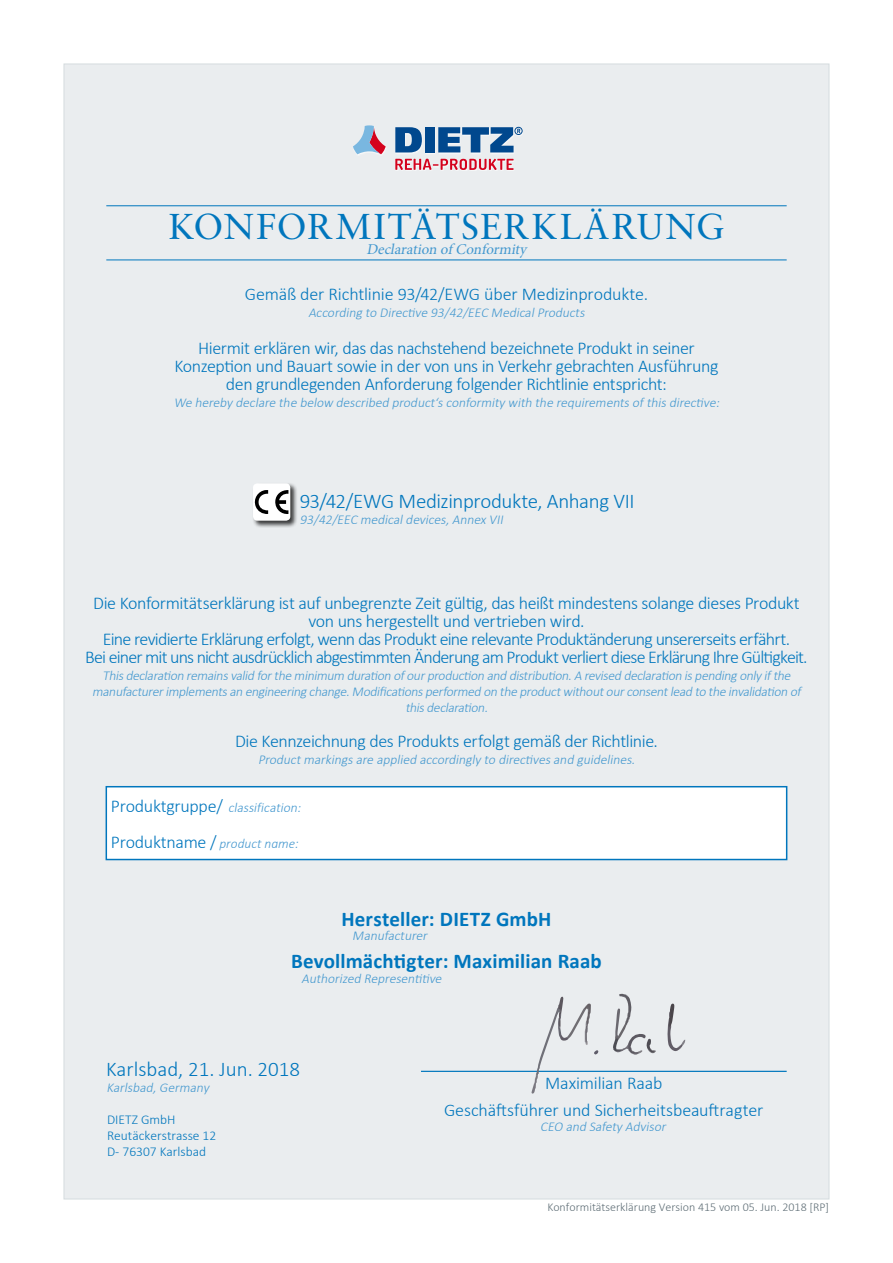
<style>
.page{position:relative;width:893px;height:1263px;background:#fff}
.page>*{position:absolute;margin:0;border:0;box-sizing:border-box;transform-origin:0 0}
.head{font:36px "Sabon LT Std";letter-spacing:.04em;color:#0076bd}
.head-2{font:300 21px "Calibri";letter-spacing:-.015em;color:#0076bd}
.head-3{font:700 21px "Calibri";letter-spacing:.005em;color:#0076bd}
.head-4{font:300 18px/18px "Calibri";letter-spacing:-.025em;color:#0076bd;text-align:center}
.head-5{font:300 18px "Calibri";letter-spacing:-.05em;color:#0076bd}
.head-6{font:300 18px "Calibri";letter-spacing:-.045em;color:#0076bd}
.head-7{font:300 18px "Calibri";letter-spacing:-.005em;color:#0076bd}
.t1{font:italic 15px "Minion Pro";color:#4498cf}
.head-8{font:italic 300 13.5px/16.2px "Calibri";color:#4498cf;text-align:center}
.t2{font:300 13.5px/16.2px "Calibri";color:#0076bd}
.t3{font:300 12px "Calibri";color:#606f77}
.s1{font-style:normal;font-size:18px;color:#0076bd}
.s2{font-style:italic;font-size:13.5px;color:#4899cf}
</style>
<div class="page">
<div style="left:64px;top:64px;width:765px;height:1135px;background:#eaedef;border:1px solid #d5dcdf"></div>
<div style="left:353px;top:125px;width:170px;height:46px;background:#fff;opacity:.75"></div>
<svg style="left:395px;top:127px;width:27px;height:25px"></svg>
<div style="left:425px;top:127px;width:10px;height:25px;background:#00488e"></div>
<svg style="left:438px;top:127px;width:82px;height:25px"></svg>
<div style="left:514px;top:127px;width:9px;height:8px;border:1px solid #00488e;border-radius:50%"></div>
<svg style="left:353px;top:125px;width:33px;height:29px"></svg>
<svg style="left:395px;top:159px;width:119px;height:11px"></svg>
<hr style="left:106px;top:260px;width:681px;height:1px;background:#0076bd">
<hr style="left:106px;top:205px;width:681px;height:1px;background:#0076bd">
<hr style="left:421px;top:1071px;width:366px;height:1px;background:#0076bd">
<div style="left:106px;top:786px;width:681px;height:74px;background:#fff;border:2px solid #0076bd"></div>
<svg style="left:613px;top:994px;width:43px;height:61px"></svg>
<svg style="left:667px;top:1003px;width:18px;height:48px"></svg>
<svg style="left:531px;top:996px;width:68px;height:98px"></svg>
<div style="left:252px;top:482px;width:45px;height:45px;background:#000;opacity:.75"></div>
<div style="left:253px;top:483px;width:37px;height:38px;background:#fff;border-radius:4px"></div>
<svg style="left:255px;top:490px;width:13px;height:24px"></svg>
<svg style="left:275px;top:490px;width:13px;height:24px"></svg>
<p class="head" style="left:169px;top:205px;width:557px">KONFORMITÄTSERKLÄRUNG</p>
<p class="t1" style="left:366px;top:239px;width:165px">Declaration of Conformity</p>
<p class="head-4" style="left:245px;top:285px;width:405px">Gemäß der Richtlinie 93/42/EWG über Medizinprodukte.</p>
<p class="head-8" style="left:308px;top:304px;width:281px">According to Directive 93/42/EEC MedicalProducts</p>
<p class="head-4" style="left:198px;top:339px;width:498px">Hiermit erklären wir, das das nachstehend bezeichnete Produkt in seiner</p>
<p class="head-4" style="left:174px;top:357px;width:546px">Konzeption und Bauart sowie in der von uns in Verkehr gebrachten Ausführung</p>
<p class="head-4" style="left:226px;top:375px;width:442px">den grundlegenden Anforderung folgender Richtlinie entspricht:</p>
<p class="head-8" style="left:174px;top:394px;width:550px">We hereby declare the below described product‘sconformity with the requirementsofthisdirective:</p>
<p class="head-2" style="left:300px;top:488px;width:336px">93/42/EWG Medizinprodukte, Anhang VII</p>
<p class="head-8" style="left:300px;top:511px;width:208px">93/42/EEC medicaldevices,Annex VII</p>
<p class="head-4" style="left:93px;top:594px;width:708px">Die Konformitätserklärung ist auf unbegrenzte Zeit gültig, das heißt mindestens solange dieses Produkt von uns hergestellt und vertrieben wird.</p>
<p class="head-6" style="left:103px;top:628px;width:689px">Eine revidierte Erklärung erfolgt, wenn das Produkt eine relevante Produktänderung unsererseits erfährt.</p>
<p class="head-5" style="left:85px;top:646px;width:724px">Bei einer mit uns nicht ausdrücklich abgestimmten Änderung am Produkt verliert diese Erklärung Ihre Gültigkeit.</p>
<p class="head-8" style="left:92px;top:667px;width:713px">Thisdeclaration remainsvalid forthe minimum duration ofourproduction and distribution.A revised declaration ispending onlyifthe manufacturerimplementsan engineering change.Modificationsperformed on the productwithoutourconsentlead to the invalidation of thisdeclaration.</p>
<p class="head-4" style="left:235px;top:732px;width:424px">Die Kennzeichnung des Produkts erfolgt gemäß der Richtlinie.</p>
<p class="head-8" style="left:258px;top:751px;width:381px">Productmarkingsare applied accordingly to directivesand guidelines.</p>
<p class="head-8" style="left:111px;top:799px;width:194px"><span class="s1">Produktgruppe/</span> classification:</p>
<p class="head-4" style="left:111px;top:832px;width:189px">Produktname / <span class="s2">product name:</span></p>
<p class="head-3" style="left:341px;top:905px;width:212px">Hersteller: DIETZ GmbH</p>
<p class="head-3" style="left:291px;top:947px;width:312px">Bevollmächtigter: Maximilian Raab</p>
<p class="head-8" style="left:352px;top:927px;width:79px">Manufacturer</p>
<p class="head-8" style="left:301px;top:971px;width:144px">Authorized Representitive</p>
<p class="head-2" style="left:106px;top:1055px;width:196px">Karlsbad, 21. Jun. 2018</p>
<p class="head-8" style="left:106px;top:1079px;width:107px">Karlsbad,Germany</p>
<p class="t2" style="left:107px;top:1111px;width:111px">DIETZ GmbH<br>Reutäckerstrasse 12<br>D- 76307 Karlsbad</p>
<p class="head-4" style="left:545px;top:1073px;width:119px">Maximilian Raab</p>
<p class="head-7" style="left:444px;top:1098px;width:321px">Geschäftsführer und Sicherheitsbeauftragter</p>
<p class="head-8" style="left:540px;top:1118px;width:130px">CEO and Safety Advisor</p>
<p class="t3" style="left:547px;top:1199px;width:283px">Konformitätserklärung Version 415 vom 05. Jun. 2018 [RP]</p>
</div>
